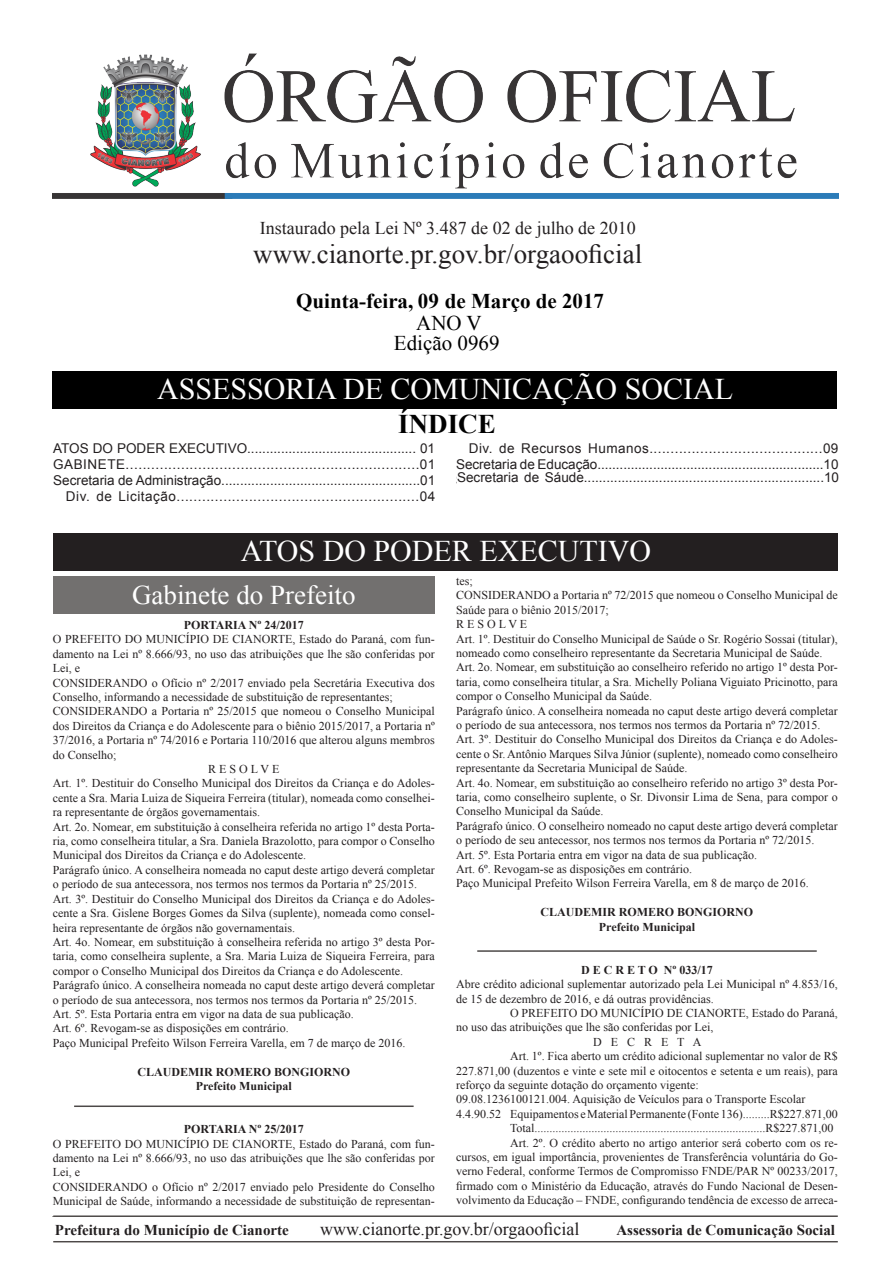
<style>
.page{position:relative;width:893px;height:1263px;background:#fff}
.page>*{position:absolute;margin:0;border:0;box-sizing:border-box;transform-origin:0 0}
.t1{font:30px "Times New Roman";color:#fff}
.t2{font:27px "Times New Roman";color:#231f20}
.t3{font:27px "Times New Roman";color:#fff}
.t4{font:700 27px "Times New Roman";color:#000}
.t5{font:700 21px "Times New Roman";color:#000}
.t6{font:21px/19.8px "Times New Roman";color:#000;text-align:center}
.t7{font:18px "Times New Roman";color:#231f20}
.t8{font:700 15px "Times New Roman";color:#231f20}
.t9{font:13.5px/16.2px "Arial";color:#231f20;text-align:right}
.t10{font:12px/14.4px "Times New Roman";color:#231f20}
.t11{font:700 12px/14.4px "Times New Roman";color:#231f20;text-align:center}
.s1{font-weight:700}
</style>
<div class="page">
<hr style="left:53px;top:1215px;width:785px;height:2px;background:#4d4948">
<hr style="left:53px;top:1241px;width:785px;height:1px;background:#4d4948">
<hr style="left:52px;top:1216px;width:785px;height:1px;background:#4d4948">
<div style="left:52px;top:371px;width:785px;height:38px;background:#000"></div>
<img style="left:53px;top:54px;width:785px;height:144px">
<div style="left:53px;top:534px;width:785px;height:37px;background:#231f20"></div>
<div style="left:53px;top:577px;width:382px;height:37px;background:#72706f"></div>
<hr style="left:477px;top:950px;width:340px;height:2px;background:#4d4948">
<hr style="left:74px;top:1105px;width:340px;height:2px;background:#4d4948">
<p class="t7" style="left:260px;top:216px;width:378px">Instaurado pela Lei Nº 3.487 de 02 de julho de 2010</p>
<p class="t2" style="left:253px;top:236px;width:390px">www.cianorte.pr.gov.br/orgaooficial</p>
<p class="t5" style="left:296px;top:286px;width:309px">Quinta-feira, 8 de Março de 2017</p>
<p class="t5" style="left:418px;top:287px;width:22px">09</p>
<p class="t6" style="left:394px;top:313px;width:107px">ANO V<br>Edição 0969</p>
<p class="t1" style="left:157px;top:369px;width:577px">ASSESSORIA DE COMUNICAÇÃO SOCIAL</p>
<p class="t9" style="left:53px;top:440px;width:384px">ATOS DO PODER EXECUTIVO............................................. 01<br>GABINETE.....................................................................01<br>Secretaria de Administração.....................................................01<br>Div. de Licitação.........................................................04</p>
<p class="t4" style="left:398px;top:405px;width:99px">ÍNDICE</p>
<p class="t9" style="left:456px;top:440px;width:384px">Div. de Recursos Humanos.........................................09<br>Secretaria de Educação.............................................................10</p>
<p class="t9" style="left:457px;top:469px;width:383px">Secretaria de Sáude................................................................10</p>
<p class="t1" style="left:241px;top:531px;width:412px">ATOS DO PODER EXECUTIVO</p>
<p class="t1" style="left:240px;top:539px;width:412px">ATOS DO PODER EXECUTIVO</p>
<p class="t3" style="left:132px;top:577px;width:225px">Gabinete do Prefeito</p>
<p class="t11" style="left:184px;top:617px;width:121px">PORTARIA Nº 24/2017</p>
<p class="t10" style="left:53px;top:632px;width:383px">O PREFEITO DO MUNICÍPIO DE CIANORTE, Estado do Paraná, com fun-</p>
<p class="t10" style="left:53px;top:646px;width:383px">damento na Lei nº 8.666/93, no uso das atribuições que lhe são conferidas por</p>
<p class="t10" style="left:53px;top:661px;width:29px">Lei, e</p>
<p class="t10" style="left:53px;top:675px;width:383px">CONSIDERANDO o Ofício nº 2/2017 enviado pela Secretária Executiva dos</p>
<p class="t10" style="left:53px;top:690px;width:341px">Conselho, informando a necessidade de substituição de representantes;</p>
<p class="t10" style="left:53px;top:704px;width:383px">CONSIDERANDO a Portaria nº 25/2015 que nomeou o Conselho Municipal</p>
<p class="t10" style="left:53px;top:718px;width:383px">dos Direitos da Criança e do Adolescente para o biênio 2015/2017, a Portaria nº</p>
<p class="t10" style="left:53px;top:733px;width:383px">37/2016, a Portaria nº 74/2016 e Portaria 110/2016 que alterou alguns membros</p>
<p class="t10" style="left:53px;top:747px;width:65px">do Conselho;</p>
<p class="t10" style="left:208px;top:762px;width:73px">R E S O L V E</p>
<p class="t10" style="left:53px;top:776px;width:383px">Art. 1º. Destituir do Conselho Municipal dos Direitos da Criança e do Adoles-</p>
<p class="t10" style="left:53px;top:790px;width:383px">cente a Sra. Maria Luiza de Siqueira Ferreira (titular), nomeada como conselhei-</p>
<p class="t10" style="left:53px;top:805px;width:209px">ra representante de órgãos governamentais.</p>
<p class="t10" style="left:53px;top:819px;width:383px">Art. 2o. Nomear, em substituição à conselheira referida no artigo 1º desta Porta-</p>
<p class="t10" style="left:53px;top:834px;width:383px">ria, como conselheira titular, a Sra. Daniela Brazolotto, para compor o Conselho</p>
<p class="t10" style="left:53px;top:848px;width:255px">Municipal dos Direitos da Criança e do Adolescente.</p>
<p class="t10" style="left:53px;top:862px;width:383px">Parágrafo único. A conselheira nomeada no caput deste artigo deverá completar</p>
<p class="t10" style="left:53px;top:877px;width:366px">o período de sua antecessora, nos termos nos termos da Portaria nº 25/2015.</p>
<p class="t10" style="left:53px;top:891px;width:383px">Art. 3º. Destituir do Conselho Municipal dos Direitos da Criança e do Adoles-</p>
<p class="t10" style="left:53px;top:906px;width:383px">cente a Sra. Gislene Borges Gomes da Silva (suplente), nomeada como consel-</p>
<p class="t10" style="left:53px;top:920px;width:244px">heira representante de órgãos não governamentais.</p>
<p class="t10" style="left:53px;top:934px;width:383px">Art. 4o. Nomear, em substituição à conselheira referida no artigo 3º desta Por-</p>
<p class="t10" style="left:53px;top:949px;width:383px">taria, como conselheira suplente, a Sra. Maria Luiza de Siqueira Ferreira, para</p>
<p class="t10" style="left:53px;top:963px;width:352px">compor o Conselho Municipal dos Direitos da Criança e do Adolescente.</p>
<p class="t10" style="left:53px;top:978px;width:383px">Parágrafo único. A conselheira nomeada no caput deste artigo deverá completar</p>
<p class="t10" style="left:53px;top:992px;width:366px">o período de sua antecessora, nos termos nos termos da Portaria nº 25/2015.</p>
<p class="t10" style="left:53px;top:1006px;width:302px">Art. 5º. Esta Portaria entra em vigor na data de sua publicação.</p>
<p class="t10" style="left:53px;top:1021px;width:238px">Art. 6º. Revogam-se as disposições em contrário.</p>
<p class="t10" style="left:53px;top:1035px;width:354px">Paço Municipal Prefeito Wilson Ferreira Varella, em 7 de março de 2016.</p>
<p class="t11" style="left:138px;top:1064px;width:214px">CLAUDEMIR ROMERO BONGIORNO<br>Prefeito Municipal</p>
<p class="t10" style="left:53px;top:1122px;width:383px;text-indent:131px"><span class="s1">PORTARIA Nº 25/2017<br></span>O PREFEITO DO MUNICÍPIO DE CIANORTE, Estado do Paraná, com fun&shy;damento na Lei nº 8.666/93, no uso das atribuições que lhe são conferidas por Lei, e<br>CONSIDERANDO o Ofício nº 2/2017 enviado pelo Presidente do Conselho Municipal de Saúde, informando a necessidade de substituição de representan-</p>
<p class="t10" style="left:456px;top:574px;width:383px">tes;<br>CONSIDERANDO a Portaria nº 72/2015 que nomeou o Conselho Municipal de Saúde para o biênio 2015/2017;<br>R E S O L V E<br>Art. 1º. Destituir do Conselho Municipal de Saúde o Sr. Rogério Sossai (titular), nomeado como conselheiro representante da Secretaria Municipal de Saúde.<br>Art. 2o. Nomear, em substituição ao conselheiro referido no artigo 1º desta Por&shy;taria, como conselheira titular, a Sra. Michelly Poliana Viguiato Pricinotto, para compor o Conselho Municipal da Saúde.<br>Parágrafo único. A conselheira nomeada no caput deste artigo deverá completar o período de sua antecessora, nos termos nos termos da Portaria nº 72/2015.<br>Art. 3º. Destituir do Conselho Municipal dos Direitos da Criança e do Adoles&shy;cente o Sr. Antônio Marques Silva Júnior (suplente), nomeado como conselheiro representante da Secretaria Municipal de Saúde.<br>Art. 4o. Nomear, em substituição ao conselheiro referido no artigo 3º desta Por&shy;taria, como conselheiro suplente, o Sr. Divonsir Lima de Sena, para compor o Conselho Municipal da Saúde.<br>Parágrafo único. O conselheiro nomeado no caput deste artigo deverá completar o período de seu antecessor, nos termos nos termos da Portaria nº 72/2015.<br>Art. 5º. Esta Portaria entra em vigor na data de sua publicação.<br>Art. 6º. Revogam-se as disposições em contrário.<br>Paço Municipal Prefeito Wilson Ferreira Varella, em 8 de março de 2016.</p>
<p class="t11" style="left:541px;top:905px;width:214px">CLAUDEMIR ROMERO BONGIORNO<br>Prefeito Municipal</p>
<p class="t11" style="left:581px;top:962px;width:133px">D E C R E T O Nº 033/17</p>
<p class="t10" style="left:456px;top:977px;width:383px">Abre crédito adicional suplementar autorizado pela Lei Municipal nº 4.853/16,</p>
<p class="t10" style="left:456px;top:991px;width:259px">de 15 de dezembro de 2016, e dá outras providências.</p>
<p class="t10" style="left:510px;top:1006px;width:329px">O PREFEITO DO MUNICÍPIO DE CIANORTE, Estado do Paraná,</p>
<p class="t10" style="left:456px;top:1020px;width:259px">no uso das atribuições que lhe são conferidas por Lei,</p>
<p class="t10" style="left:593px;top:1034px;width:110px">D E C R E T A</p>
<p class="t10" style="left:510px;top:1049px;width:329px">Art. 1º. Fica aberto um crédito adicional suplementar no valor de R$</p>
<p class="t10" style="left:456px;top:1063px;width:383px">227.871,00 (duzentos e vinte e sete mil e oitocentos e setenta e um reais), para</p>
<p class="t10" style="left:456px;top:1078px;width:244px">reforço da seguinte dotação do orçamento vigente:</p>
<p class="t10" style="left:456px;top:1092px;width:351px">09.08.1236100121.004. Aquisição de Veículos para o Transporte Escolar</p>
<p class="t10" style="left:456px;top:1106px;width:383px">4.4.90.52 Equipamentos e Material Permanente (Fonte 136).........R$227.871,00</p>
<p class="t10" style="left:510px;top:1121px;width:325px">Total.............................................................................R$227.871,00</p>
<p class="t10" style="left:510px;top:1135px;width:329px">Art. 2º. O crédito aberto no artigo anterior será coberto com os re-</p>
<p class="t10" style="left:456px;top:1150px;width:383px">cursos, em igual importância, provenientes de Transferência voluntária do Go-</p>
<p class="t10" style="left:456px;top:1164px;width:383px">verno Federal, conforme Termos de Compromisso FNDE/PAR Nº 00233/2017,</p>
<p class="t10" style="left:456px;top:1178px;width:383px">firmado com o Ministério da Educação, através do Fundo Nacional de Desen-</p>
<p class="t10" style="left:456px;top:1193px;width:383px">volvimento da Educação – FNDE, configurando tendência de excesso de arreca-</p>
<p class="t8" style="left:55px;top:1220px;width:235px">Prefeitura do Município de Cianorte</p>
<p class="t7" style="left:320px;top:1217px;width:261px">www.cianorte.pr.gov.br/orgaooficial</p>
<p class="t8" style="left:616px;top:1220px;width:220px">Assessoria de Comunicação Social</p>
</div>
